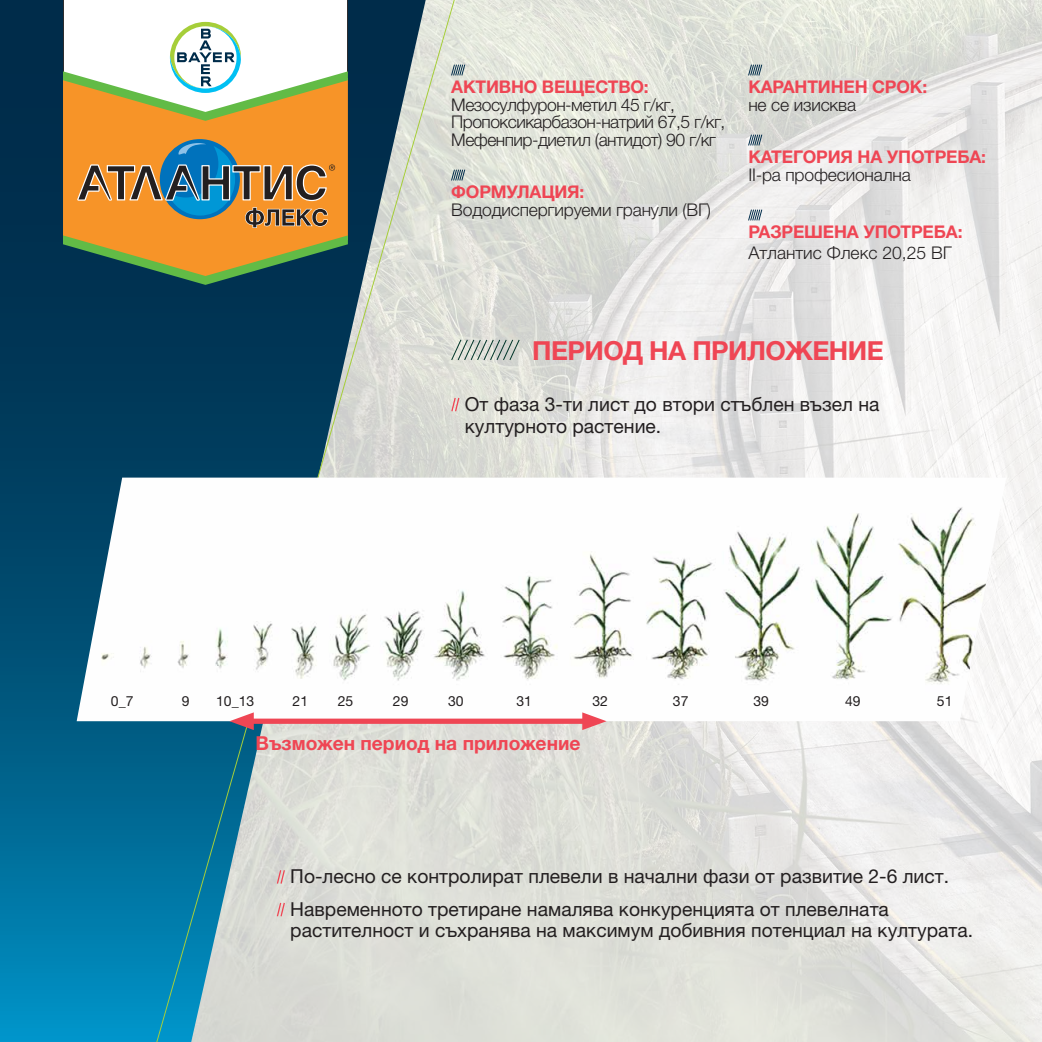
<style>
.page{position:relative;width:1042px;height:1042px;background:#fff}
.page>*{position:absolute;margin:0;border:0;box-sizing:border-box;transform-origin:0 0}
.t1{font:700 26.25px "Helvetica Neue LTW1 G";letter-spacing:-.02em;color:#ef4654}
.t2{font:19.25px/22.8px "Helvetica Neue OT";color:#231f20}
.t3{font:700 19.25px "Helvetica Neue LTW1 G";color:#ef4654}
.t4{font:300 17.5px/17.5px "Helvetica Neue OT";letter-spacing:-.02em;color:#231f20}
.t5{font:700 17.5px "Helvetica Neue LTW1 G";letter-spacing:-.01em;color:#ef4654}
.t6{font:300 17.5px "Helvetica Neue OT";color:#231f20}
.t7{font:14px "Helvetica Neue OT";color:#231f20}
</style>
<div class="page">
<img style="left:487px;top:0;width:555px;height:1042px">
<svg style="left:0;top:0;width:140px;height:1042px;background:#005379"></svg>
<svg style="left:140px;top:0;width:347px;height:1042px;background:#8ba7b0"></svg>
<img style="left:77px;top:477px;width:929px;height:244px">
<svg style="left:450px;top:396px;width:10px;height:17px"></svg>
<svg style="left:276px;top:868px;width:10px;height:17px"></svg>
<svg style="left:276px;top:901px;width:10px;height:17px"></svg>
<div style="left:244px;top:718px;width:348px;height:6px;background:#ef4654"></div>
<svg style="left:229px;top:712px;width:25px;height:18px"></svg>
<svg style="left:582px;top:712px;width:24px;height:18px"></svg>
<svg style="left:451px;top:64px;width:14px;height:12px"></svg>
<svg style="left:451px;top:169px;width:14px;height:12px"></svg>
<svg style="left:748px;top:64px;width:14px;height:12px"></svg>
<svg style="left:748px;top:134px;width:14px;height:12px"></svg>
<svg style="left:748px;top:209px;width:14px;height:12px"></svg>
<svg style="left:450px;top:339px;width:70px;height:22px;background:#bcc4bd"></svg>
<div style="left:63px;top:124px;width:285px;height:111px;background:#f79428"></div>
<svg style="left:63px;top:235px;width:285px;height:50px;background:#77723d"></svg>
<svg style="left:77px;top:143px;width:258px;height:86px;background:#ac8652"></svg>
<svg style="left:63px;top:0;width:285px;height:124px"></svg>
<p class="t5" style="left:451px;top:76px;width:199px">АКТИВНО ВЕЩЕСТВО:</p>
<p class="t4" style="left:451px;top:95px;width:276px">Мезосулфурон-метил 45 г/кг,<br>Пропоксикарбазон-натрий 67,5 г/кг,<br>Мефенпир-диетил (антидот) 90 г/кг</p>
<p class="t5" style="left:451px;top:181px;width:135px">ФОРМУЛАЦИЯ:</p>
<p class="t4" style="left:451px;top:200px;width:261px">Вододиспергируеми гранули (ВГ)</p>
<p class="t5" style="left:748px;top:76px;width:180px">КАРАНТИНЕН СРОК:</p>
<p class="t4" style="left:748px;top:95px;width:109px">не се изисква</p>
<p class="t5" style="left:748px;top:146px;width:239px">КАТЕГОРИЯ НА УПОТРЕБА:</p>
<p class="t4" style="left:748px;top:165px;width:164px">II-ра професионална</p>
<p class="t5" style="left:748px;top:221px;width:216px">РАЗРЕШЕНА УПОТРЕБА:</p>
<p class="t6" style="left:748px;top:242px;width:205px">Атлантис Флекс 20,25 ВГ</p>
<h1 class="t1" style="left:532px;top:334px;width:353px">ПЕРИОД НА ПРИЛОЖЕНИЕ</h1>
<p class="t2" style="left:465px;top:392px;width:416px">От фаза 3-ти лист до втори стъблен възел на културното растение.</p>
<p class="t7" style="left:111px;top:693px;width:24px">0_7</p>
<p class="t7" style="left:182px;top:693px;width:9px">9</p>
<p class="t7" style="left:216px;top:693px;width:40px">10_13</p>
<p class="t7" style="left:293px;top:693px;width:17px">21</p>
<p class="t7" style="left:338px;top:693px;width:17px">25</p>
<p class="t7" style="left:393px;top:693px;width:17px">29</p>
<p class="t7" style="left:448px;top:693px;width:17px">30</p>
<p class="t7" style="left:516px;top:693px;width:17px">31</p>
<p class="t7" style="left:592px;top:693px;width:17px">32</p>
<p class="t7" style="left:673px;top:693px;width:17px">37</p>
<p class="t7" style="left:753px;top:693px;width:17px">39</p>
<p class="t7" style="left:845px;top:693px;width:17px">49</p>
<p class="t7" style="left:937px;top:693px;width:17px">51</p>
<p class="t3" style="left:255px;top:731px;width:326px">Възможен период на приложение</p>
<p class="t2" style="left:290px;top:859px;width:660px;line-height:32.7px">По-лесно се контролират плевели в начални фази от развитие 2-6 лист.<br>Навременното третиране намалява конкуренцията от плевелната</p>
<p class="t2" style="left:290px;top:918px;width:684px">растителност и съхранява на максимум добивния потенциал на културата.</p>
</div>
